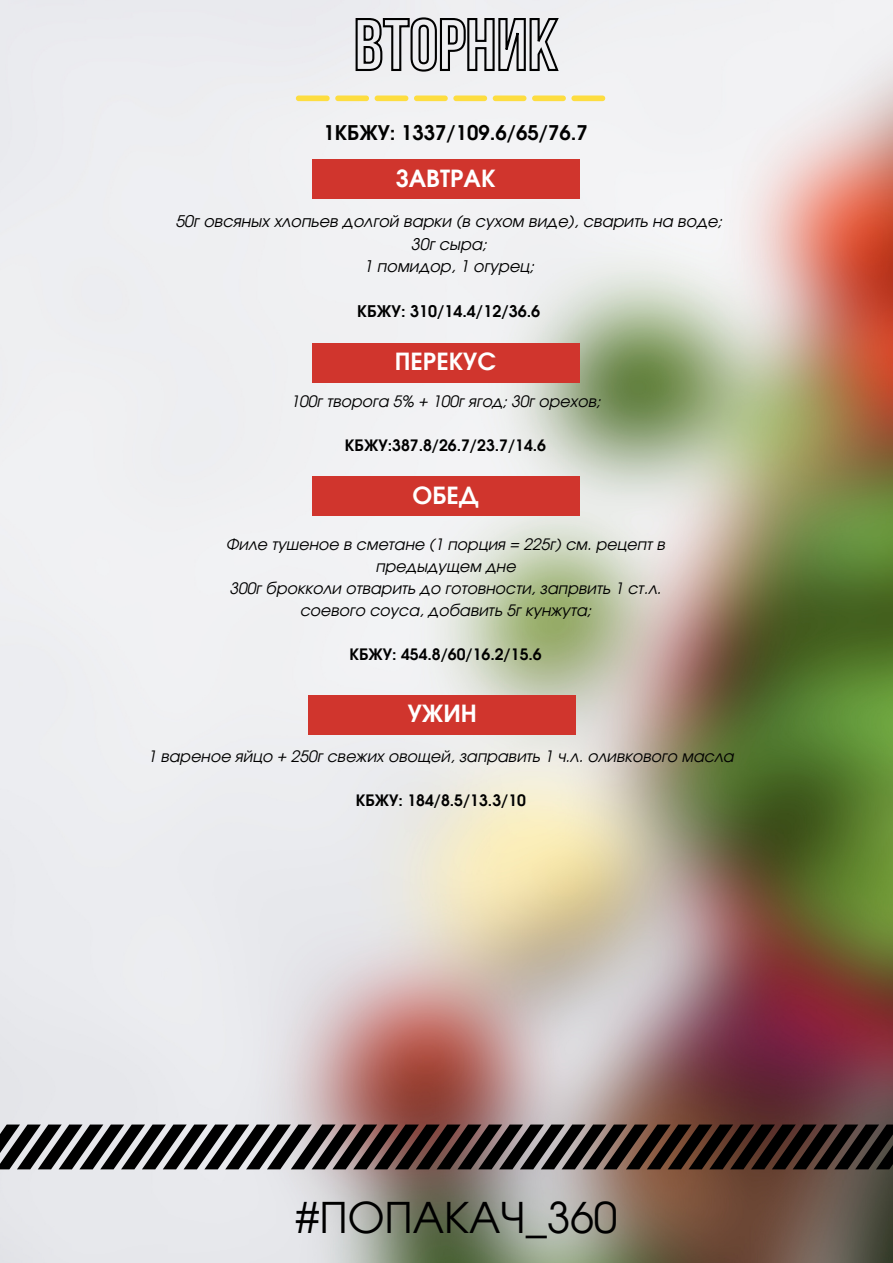
<style>
.page{position:relative;width:893px;height:1263px;background:#fff}
.page>*{position:absolute;margin:0;border:0;box-sizing:border-box;transform-origin:0 0}
.t1{font:42.38px "Evolventa";color:#000}
.t2{font:700 23.62px "Evolventa";color:#fff}
.t3{font:700 20.25px "Evolventa";color:#000}
.t4{font:italic 16.05px/22.5px "Evolventa";color:#000;text-align:center}
.t5{font:700 16.05px "Evolventa";color:#000}
.t6{font:italic 15.75px/21.9px "Evolventa";color:#000;text-align:center}
.t7{font:700 15.75px "Evolventa";color:#000}
</style>
<div class="page">
<img style="left:0;top:0;width:893px;height:1263px">
<svg style="left:0;top:1124px;width:893px;height:45px"></svg>
<svg style="left:296px;top:96px;width:309px;height:5px"></svg>
<div style="left:312px;top:160px;width:267px;height:39px;background:#d0352d"></div>
<div style="left:312px;top:343px;width:267px;height:39px;background:#d0352d"></div>
<div style="left:312px;top:477px;width:267px;height:39px;background:#d0352d"></div>
<div style="left:308px;top:695px;width:268px;height:40px;background:#d0352d"></div>
<svg style="left:354px;top:16px;width:206px;height:57px"></svg>
<p class="t3" style="left:323px;top:124px;width:266px">1КБЖУ: 1337/109.6/65/76.7</p>
<h2 class="t2" style="left:396px;top:168px;width:101px">ЗАВТРАК</h2>
<p class="t4" style="left:175px;top:211px;width:548px">50г овсяных хлопьев долгой варки (в сухом виде), сварить на воде;<br>30г сыра;<br>1 помидор, 1 огурец;</p>
<p class="t5" style="left:357px;top:305px;width:184px">КБЖУ: 310/14.4/12/36.6</p>
<h2 class="t2" style="left:395px;top:351px;width:103px">ПЕРЕКУС</h2>
<p class="t6" style="left:290px;top:392px;width:311px">100г творога 5% + 100г ягод; 30г орехов;</p>
<p class="t7" style="left:345px;top:439px;width:203px">КБЖУ:387.8/26.7/23.7/14.6</p>
<h2 class="t2" style="left:412px;top:485px;width:68px">ОБЕД</h2>
<p class="t6" style="left:226px;top:534px;width:441px">Филе тушеное в сметане (1 порция = 225г) см. рецепт в предыдущем дне<br>300г брокколи отварить до готовности, запрвить 1 ст.л. соевого соуса, добавить 5г кунжута;</p>
<p class="t7" style="left:349px;top:647px;width:194px">КБЖУ: 454.8/60/16.2/15.6</p>
<h2 class="t2" style="left:408px;top:703px;width:71px">УЖИН</h2>
<p class="t6" style="left:147px;top:746px;width:588px">1 вареное яйцо + 250г свежих овощей, заправить 1 ч.л. оливкового масла</p>
<p class="t7" style="left:356px;top:793px;width:172px">КБЖУ: 184/8.5/13.3/10</p>
<h1 class="t1" style="left:296px;top:1199px;width:323px">#ПОПАКАЧ_360</h1>
</div>
